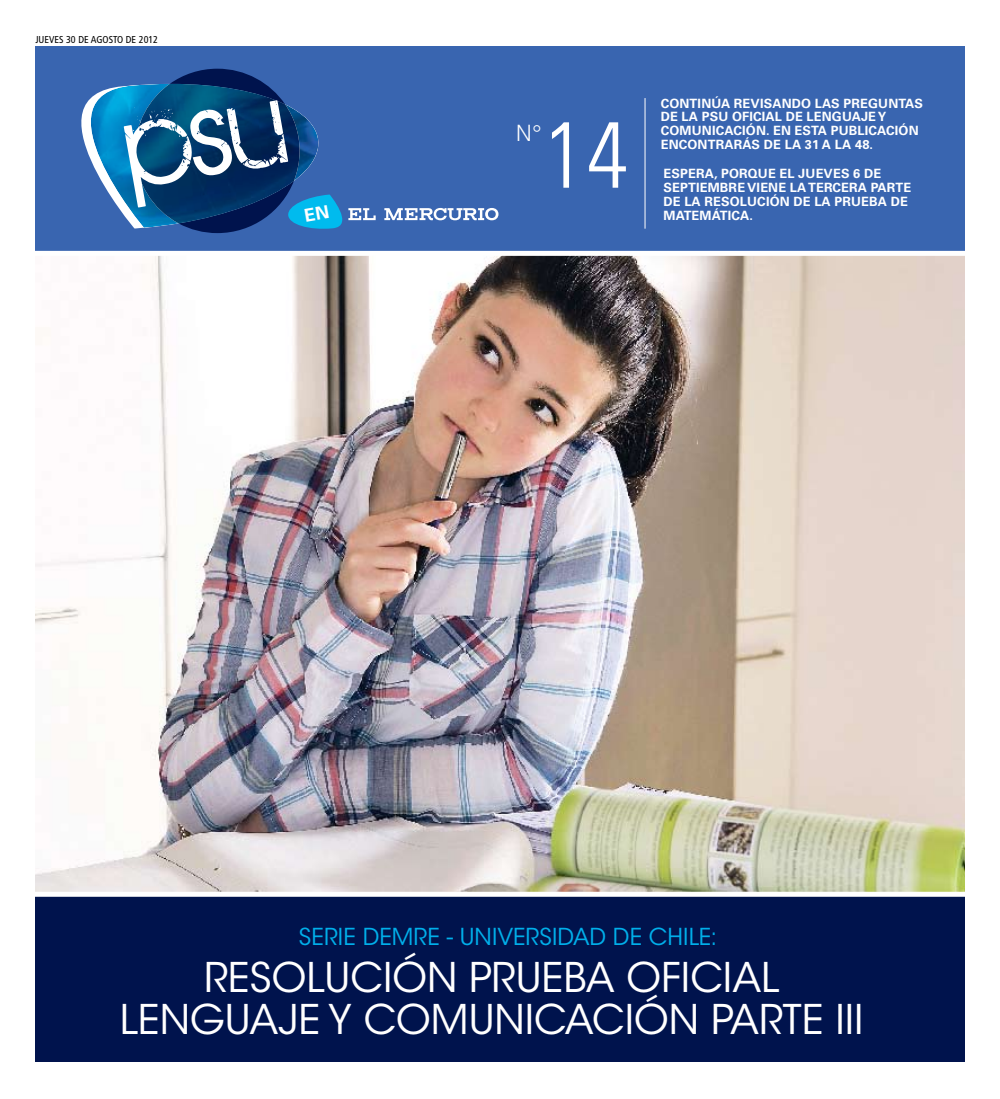
<style>
.page{position:relative;width:1000px;height:1099px;background:#fff}
.page>*{position:absolute;margin:0;border:0;box-sizing:border-box;transform-origin:0 0}
.t1{font:300 condensed 93.75px "Univers LT Std";color:#fff}
.t2{font:40.62px/41.9px "ITC Avant Garde Std";color:#fff;text-align:center}
.t3{font:23.25px "ITC Avant Garde Std";letter-spacing:.005em;color:#00afea}
.t4{font:300 22.5px "Univers LT Std";color:#fff}
.t5{font:700 12.75px/14px "Univers LT Std";letter-spacing:.01em;color:#fff}
.t6{font:condensed 10px "Frutiger LT Std";color:#000}
</style>
<div class="page">
<img style="left:35px;top:256px;width:929px;height:635px">
<div style="left:35px;top:892px;width:929px;height:169px;background:#00134d"></div>
<div style="left:32px;top:891px;width:935px;height:5px;background:#fff"></div>
<div style="left:35px;top:47px;width:929px;height:204px;background:#3965b0"></div>
<svg style="left:384px;top:208px;width:114px;height:12px"></svg>
<hr style="left:644px;top:98px;width:1px;height:131px;background:#fff">
<svg style="left:81px;top:69px;width:294px;height:164px"></svg>
<p class="t6" style="left:35px;top:34px;width:124px">JUEVES 30 DE AGOSTO DE 2012</p>
<h3 class="t4" style="left:515px;top:120px;width:27px">n°</h3>
<h1 class="t1" style="left:543px;top:98px;width:86px">14</h1>
<p class="t5" style="left:660px;top:96px;width:263px">CONTINÚA REVISANDO LAS PREGUNTAS<br>DE LA PSU OFICIAL DE LENGUAJE Y<br>COMUNICACIÓN. EN ESTA PUBLICACIÓN<br>ENCONTRARÁS DE LA 31 A LA 48.</p>
<p class="t5" style="left:663px;top:167px;width:249px">ESPERA, PORQUE EL JUEVES 6 DE<br>SEPTIEMBRE VIENE LA TERCERA PARTE<br>DE LA RESOLUCIÓN DE LA PRUEBA DE<br>MATEMÁTICA.</p>
<h3 class="t3" style="left:299px;top:922px;width:420px">SERIE DEM RE - UNIVERSI DAD DE CHILE:</h3>
<h2 class="t2" style="left:120px;top:957px;width:724px">RESOLUCIÓN PRUEBA OFICIAL<br>LENGUAJE Y COMUNICACIÓN PARTE III</h2>
</div>
